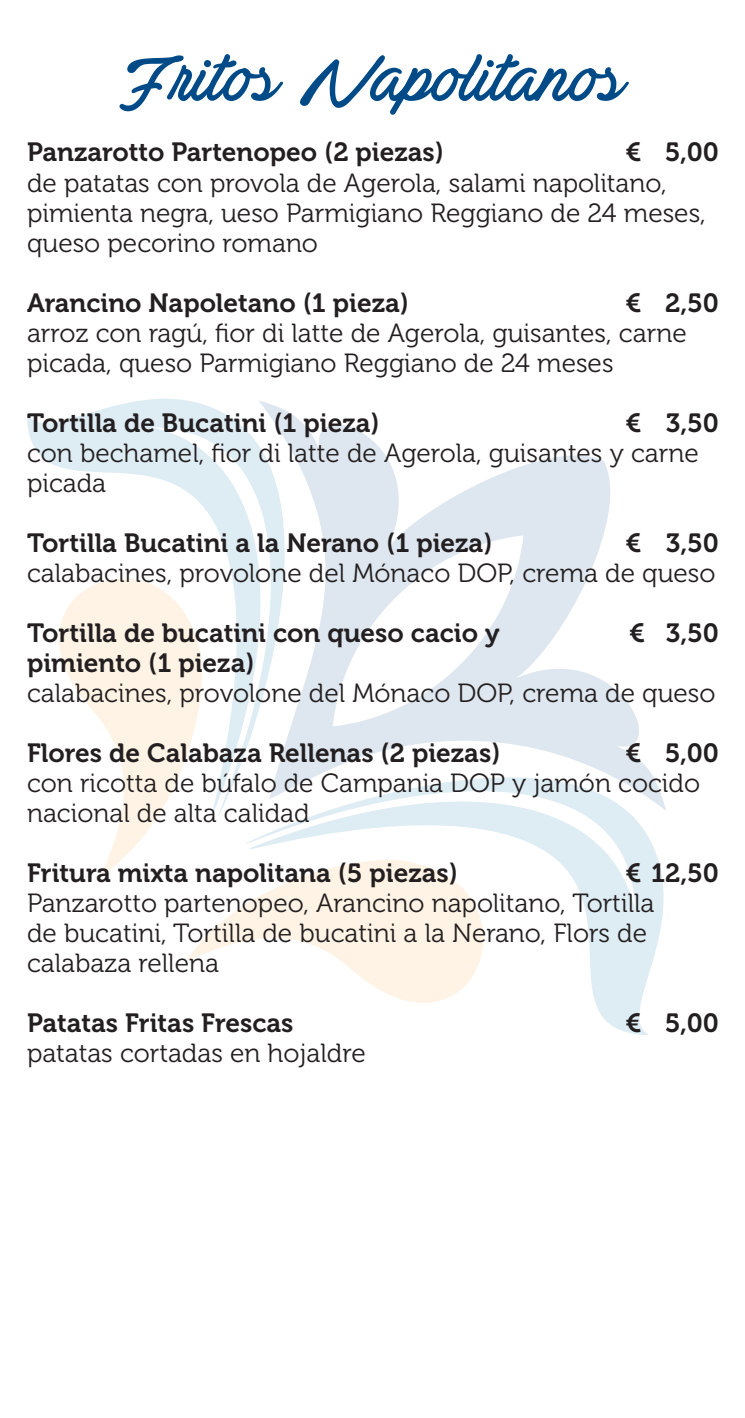
<style>
.page{position:relative;width:745px;height:1418px;background:#fff}
.page>*{position:absolute;margin:0;border:0;box-sizing:border-box;transform-origin:0 0}
.t1{font:75px "Actonia Hand PERSONALUSE";letter-spacing:-.01em;color:#004b87}
.t2{font:26.25px/30px "Museo 300";color:#231f20}
.t3{font:26.25px "Museo 700";color:#231f20}
</style>
<div class="page">
<svg style="left:101px;top:815px;width:57px;height:61px"></svg>
<svg style="left:186px;top:904px;width:60px;height:57px"></svg>
<svg style="left:246px;top:811px;width:418px;height:224px"></svg>
<svg style="left:27px;top:399px;width:314px;height:416px"></svg>
<svg style="left:258px;top:399px;width:408px;height:412px"></svg>
<p class="t1" style="left:119px;top:41px;width:508px">Fritos Napolitanos</p>
<p class="t3" style="left:27px;top:138px;width:418px">Panzarotto Partenopeo (2 piezas)</p>
<p class="t3" style="left:625px;top:138px;width:95px">€ 5,00</p>
<p class="t2" style="left:27px;top:168px;width:680px">de patatas con provola de Agerola, salami napolitano, pimienta negra, ueso Parmigiano Reggiano de 24 meses, queso pecorino romano</p>
<p class="t3" style="left:27px;top:288px;width:383px">Arancino Napoletano (1 pieza)</p>
<p class="t3" style="left:625px;top:288px;width:95px">€ 2,50</p>
<p class="t2" style="left:27px;top:318px;width:660px">arroz con ragú, fior di latte de Agerola, guisantes, carne picada, queso Parmigiano Reggiano de 24 meses</p>
<p class="t3" style="left:27px;top:408px;width:354px">Tortilla de Bucatini (1 pieza)</p>
<p class="t3" style="left:625px;top:408px;width:95px">€ 3,50</p>
<p class="t2" style="left:27px;top:438px;width:672px">con bechamel, fior di latte de Agerola, guisantes y carne picada</p>
<p class="t3" style="left:27px;top:528px;width:466px">Tortilla Bucatini a la Nerano (1 pieza)</p>
<p class="t3" style="left:625px;top:528px;width:95px">€ 3,50</p>
<p class="t2" style="left:27px;top:558px;width:689px">calabacines, provolone del Mónaco DOP, crema de queso</p>
<p class="t3" style="left:27px;top:618px;width:474px">Tortilla de bucatini con queso cacio y</p>
<p class="t3" style="left:628px;top:618px;width:91px">€ 3,50</p>
<p class="t3" style="left:27px;top:648px;width:229px">pimiento (1 pieza)</p>
<p class="t2" style="left:27px;top:678px;width:689px">calabacines, provolone del Mónaco DOP, crema de queso</p>
<p class="t3" style="left:27px;top:738px;width:474px">Flores de Calabaza Rellenas (2 piezas)</p>
<p class="t3" style="left:625px;top:738px;width:95px">€ 5,00</p>
<p class="t2" style="left:27px;top:768px;width:674px">con ricotta de búfalo de Campania DOP y jamón cocido nacional de alta calidad</p>
<p class="t3" style="left:27px;top:858px;width:432px">Fritura mixta napolitana (5 piezas)</p>
<p class="t3" style="left:625px;top:858px;width:95px">€ 12,50</p>
<p class="t2" style="left:27px;top:888px;width:628px">Panzarotto partenopeo, Arancino napolitano, Tortilla de bucatini, Tortilla de bucatini a la Nerano, Flors de calabaza rellena</p>
<p class="t3" style="left:27px;top:1008px;width:268px">Patatas Fritas Frescas</p>
<p class="t3" style="left:625px;top:1008px;width:95px">€ 5,00</p>
<p class="t2" style="left:27px;top:1038px;width:340px">patatas cortadas en hojaldre</p>
</div>
